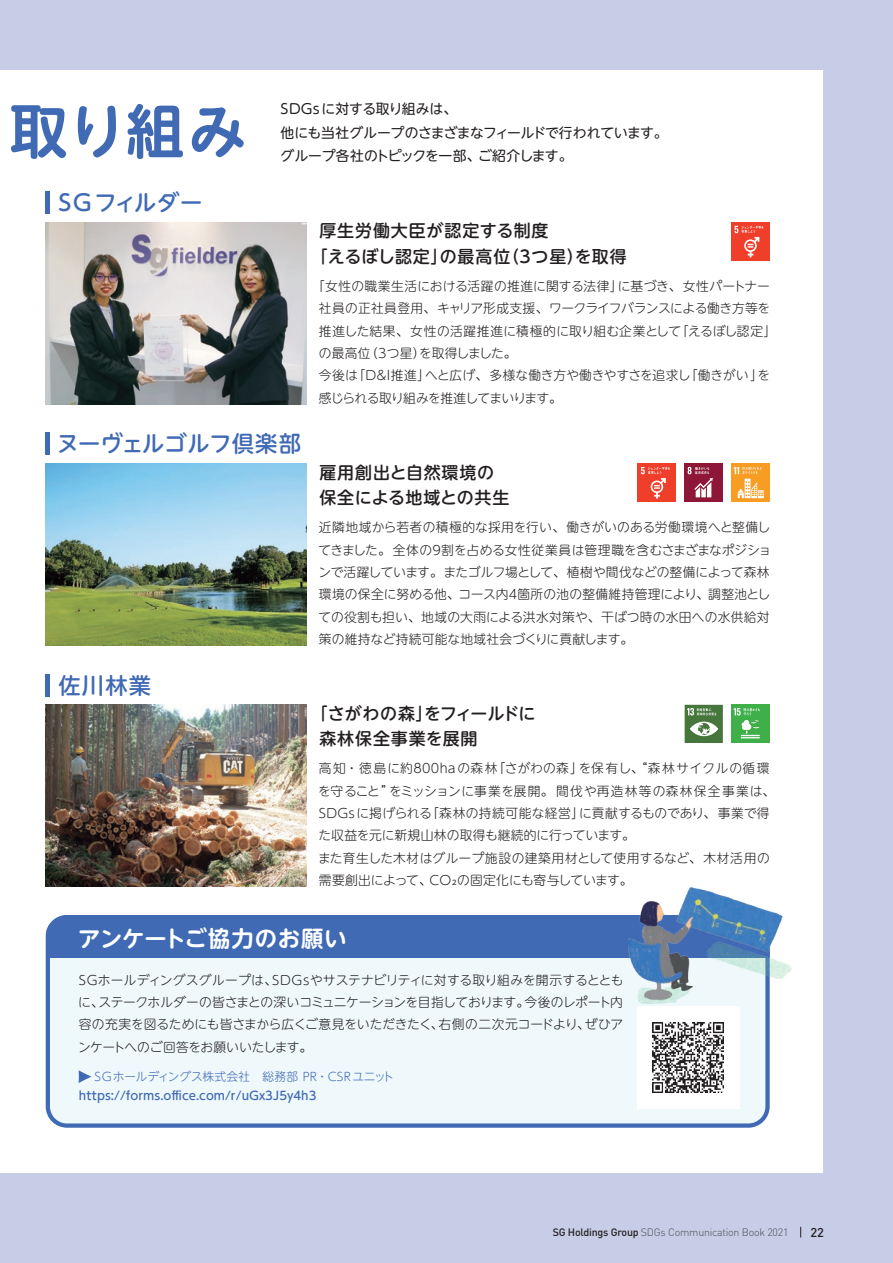
<style>
.page{position:relative;width:893px;height:1263px;background:#c7cde7}
.page>*{position:absolute;margin:0;border:0;box-sizing:border-box;transform-origin:0 0}
.t1{font:700 58.5px "UD Shin M Go Pro De";color:#406ab4}
.t2{font:700 22.35px "UD Shin M Go Pro De";letter-spacing:.03em;color:#fff}
.t3{font:500 22.35px "UD Shin M Go Pro";letter-spacing:.02em;color:#406ab4}
.t4{font:500 22.35px "UD Shin M Go Pro";color:#406ab4}
.t5{font:500 16.95px/25.5px "UD Shin M Go Pro";letter-spacing:.045em;color:#231f20}
.t6{font:500 16.95px/25.5px "UD Shin M Go Pro";letter-spacing:.02em;color:#231f20}
.t7{font:13.8px/23.4px "UD Shin M Go Pro";letter-spacing:-.02em;color:#231f20}
.t8{font:300 12.75px/22.4px "UD Shin M Go Pro";letter-spacing:.005em;color:#231f20}
.t9{font:500 12.75px "DIN Pro";color:#231f20}
.t10{font:500 11.7px "UD Shin M Go Pro";color:#406ab4}
.t11{font:300 11.7px "UD Shin M Go Pro";letter-spacing:.015em;color:#406ab4}
.t12{font:300 10.65px "DIN Pro";letter-spacing:-.02em;color:#4b4c4d}
.s1{font-weight:500;color:#231f20}
</style>
<div class="page">
<div style="left:0;top:70px;width:823px;height:1102px;background:#fff"></div>
<div style="left:48px;top:917px;width:719px;height:208px;background:#eff9fc;border-radius:19px"></div>
<div style="left:46px;top:915px;width:724px;height:42px;background:#406ab4"></div>
<div style="left:46px;top:915px;width:724px;height:213px;border:4px solid #406ab4;border-radius:19px"></div>
<img style="left:46px;top:705px;width:260px;height:181px">
<hr style="left:46px;top:674px;width:4px;height:22px;background:#406ab4">
<svg style="left:79px;top:1070px;width:12px;height:13px"></svg>
<img style="left:46px;top:222px;width:260px;height:182px">
<hr style="left:46px;top:192px;width:4px;height:22px;background:#406ab4">
<img style="left:46px;top:464px;width:260px;height:181px">
<hr style="left:46px;top:433px;width:4px;height:22px;background:#406ab4">
<div style="left:637px;top:1006px;width:102px;height:103px;background:#fff"></div>
<img style="left:653px;top:1023px;width:70px;height:70px">
<img style="left:628px;top:887px;width:163px;height:116px">
<div style="left:731px;top:464px;width:39px;height:38px;background:#f89c24"></div>
<svg style="left:734px;top:467px;width:30px;height:31px"></svg>
<div style="left:685px;top:464px;width:38px;height:38px;background:#8e1737"></div>
<svg style="left:688px;top:467px;width:25px;height:30px"></svg>
<div style="left:638px;top:464px;width:38px;height:38px;background:#ef3e2a"></div>
<svg style="left:641px;top:467px;width:29px;height:31px"></svg>
<div style="left:731px;top:222px;width:39px;height:39px;background:#ef3e2a"></div>
<svg style="left:734px;top:226px;width:30px;height:31px"></svg>
<div style="left:685px;top:705px;width:38px;height:38px;background:#46763b"></div>
<svg style="left:690px;top:722px;width:28px;height:14px"></svg>
<svg style="left:687px;top:708px;width:30px;height:7px"></svg>
<div style="left:731px;top:705px;width:39px;height:38px;background:#3eaf49"></div>
<svg style="left:734px;top:708px;width:26px;height:30px"></svg>
<h1 class="t1" style="left:9px;top:84px;width:239px">取り組み</h1>
<h2 class="t3" style="left:59px;top:185px;width:145px">SGフィルダー</h2>
<p class="t7" style="left:281px;top:97px;width:389px">SDGsに対する取り組みは、<br>他にも当社グループのさまざまなフィールドで行われています。</p>
<p class="t7" style="left:281px;top:143px;width:293px">グループ各社のトピックを一部、ご紹介します。</p>
<h3 class="t5" style="left:311px;top:217px;width:318px;text-indent:9px">厚生労働大臣が認定する制度<br>「えるぼし認定」の最高位（3つ星）を取得</h3>
<p class="t8" style="left:319px;top:274px;width:459px;text-indent:-7px">「女性の職業生活における活躍の推進に関する法律」に基づき、女性パートナー社員の正社員登用、キャリア形成支援、ワークライフバランスによる働き方等を推進した結果、女性の活躍推進に積極的に取り組む企業として「えるぼし認定」の最高位（3つ星）を取得しました。<br>今後は「Ｄ＆Ｉ推進」へと広げ、多様な働き方や働きやすさを追求し「働きがい」を感じられる取り組みを推進してまいります。</p>
<h2 class="t4" style="left:57px;top:426px;width:246px">ヌーヴェルゴルフ倶楽部</h2>
<h2 class="t3" style="left:59px;top:667px;width:94px">佐川林業</h2>
<h3 class="t5" style="left:319px;top:458px;width:191px">雇用創出と自然環境の保全による地域との共生</h3>
<p class="t8" style="left:318px;top:516px;width:454px">近隣地域から若者の積極的な採用を行い、働きがいのある労働環境へと整備してきました。全体の9割を占める女性従業員は管理職を含むさまざまなポジションで活躍しています。またゴルフ場として、植樹や間伐などの整備によって森林環境の保全に努める他、コース内4箇所の池の整備維持管理により、調整池としての役割も担い、地域の大雨による洪水対策や、干ばつ時の水田への水供給対策の維持など持続可能な地域社会づくりに貢献します。</p>
<h3 class="t6" style="left:319px;top:700px;width:218px;text-indent:-9px">「さがわの森」をフィールドに森林保全事業を展開</h3>
<p class="t8" style="left:318px;top:757px;width:459px">高知・徳島に約800haの森林「さがわの森」を保有し、“森林サイクルの循環を守ること”をミッションに事業を展開。間伐や再造林等の森林保全事業は、SDGsに掲げられる「森林の持続可能な経営」に貢献するものであり、事業で得た収益を元に新規山林の取得も継続的に行っています。<br>また育生した木材はグループ施設の建築用材として使用するなど、木材活用の需要創出によって、CO₂の固定化にも寄与しています。</p>
<h2 class="t2" style="left:78px;top:921px;width:270px">アンケートご協力のお願い</h2>
<p class="t8" style="left:78px;top:968px;width:547px;text-align:justify">SGホールディングスグループは、SDGsやサステナビリティに対する取り組みを開示するとともに、ステークホルダーの皆さまとの深いコミュニケーションを目指しております。今後のレポート内容の充実を図るためにも皆さまから広くご意見をいただきたく、右側の二次元コードより、ぜひアンケートへのご回答をお願いいたします。</p>
<p class="t11" style="left:95px;top:1067px;width:301px">SGホールディングス株式会社　総務部 PR・CSRユニット</p>
<p class="t10" style="left:79px;top:1086px;width:239px">https://forms.office.com/r/uGx3J5y4h3</p>
<p class="t12" style="left:553px;top:1224px;width:237px"><span class="s1">SG Holdings Group</span> SDGs Communication Book 2021</p>
<p class="t9" style="left:810px;top:1222px;width:15px">22</p>
</div>
